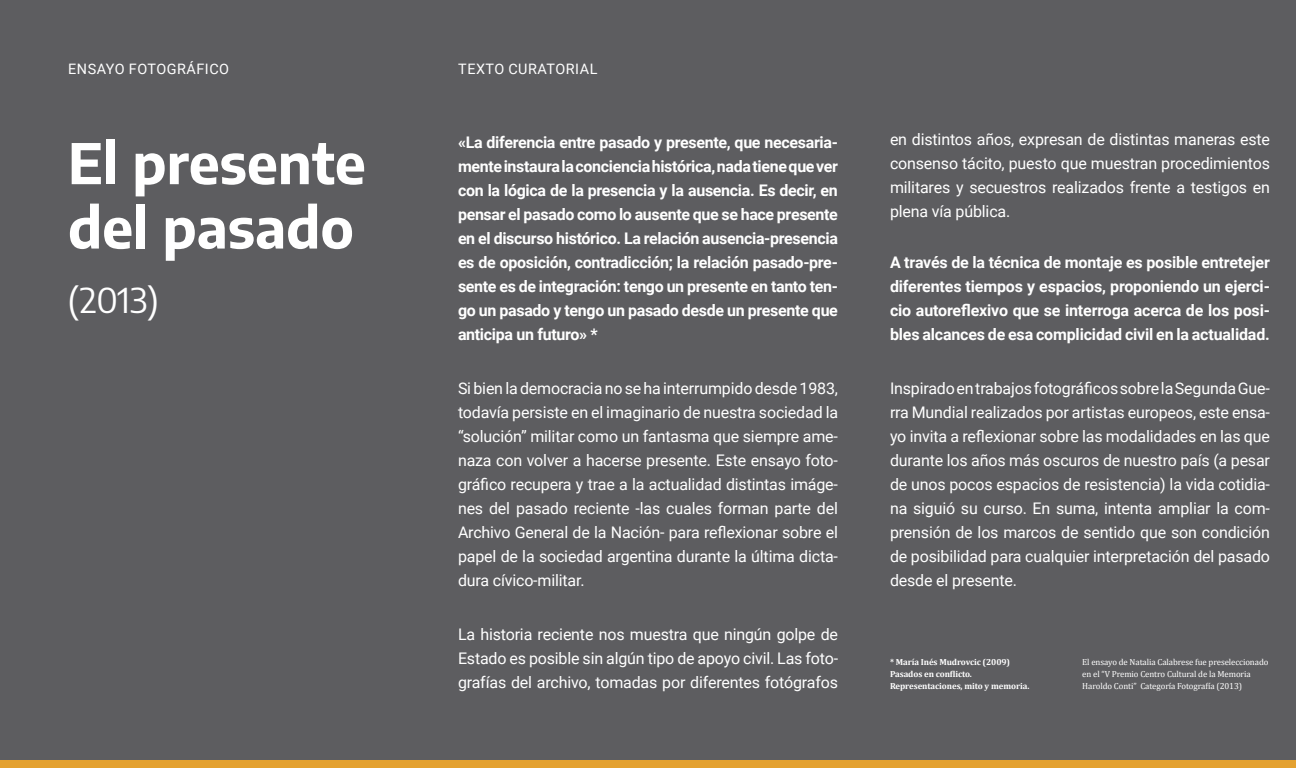
<style>
.page{position:relative;width:1296px;height:768px;background:#fff}
.page>*{position:absolute;margin:0;border:0;box-sizing:border-box;transform-origin:0 0}
.t1{font:700 55.64px/64.4px "Encode Sans";color:#fff}
.t2{font:34.4px "Encode Sans";color:#fff}
.t3{font:16px/24px "Roboto";letter-spacing:-.01em;color:#fff;text-align:justify}
.t4{font:700 16px/24px "Roboto";letter-spacing:-.015em;color:#fff;text-align:justify}
.t5{font:14.4px "Roboto";letter-spacing:.035em;color:#fff}
.t6{font:8.8px/12px "Cambria";letter-spacing:-.01em;color:#fff}
.t7{font:700 8.8px/12px "Cambria";letter-spacing:-.01em;color:#fff}
</style>
<div class="page">
<div style="left:0;top:0;width:1296px;height:760px;background:#5d5d60"></div>
<div style="left:0;top:760px;width:1296px;height:8px;background:#e4a130"></div>
<p class="t5" style="left:68px;top:58px;width:162px">ENSAYO FOTOGRáFICO</p>
<h1 class="t1" style="left:68px;top:128px;width:299px">El presente del pasado</h1>
<h2 class="t2" style="left:68px;top:276px;width:92px">(2013)</h2>
<p class="t5" style="left:458px;top:58px;width:80px">Texto curatorial</p>
<p class="t4" style="left:458px;top:129px;width:381px">«La diferencia entre pasado y presente, que necesaria&shy;mente instaura la conciencia histórica, nada tiene que ver con la lógica de la presencia y la ausencia. Es decir, en pensar el pasado como lo ausente que se hace presente en el discurso histórico. La relación ausencia-presencia es de oposición, contradicción; la relación pasado-pre&shy;sente es de integración: tengo un presente en tanto ten&shy;go un pasado y tengo un pasado desde un presente que anticipa un futuro» *</p>
<p class="t3" style="left:458px;top:376px;width:382px">Si bien la democracia no se ha interrumpido desde 1983, todavía persiste en el imaginario de nuestra sociedad la “solución” militar como un fantasma que siempre ame&shy;naza con volver a hacerse presente. Este ensayo foto&shy;gráfico recupera y trae a la actualidad distintas imáge&shy;nes del pasado reciente -las cuales forman parte del Archivo General de la Nación- para reflexionar sobre el papel de la sociedad argentina durante la última dicta&shy;dura cívico-militar.</p>
<p class="t3" style="left:458px;top:622px;width:382px">La historia reciente nos muestra que ningún golpe de Estado es posible sin algún tipo de apoyo civil. Las foto&shy;grafías del archivo, tomadas por diferentes fotógrafos</p>
<p class="t3" style="left:890px;top:127px;width:382px">en distintos años, expresan de distintas maneras este consenso tácito, puesto que muestran procedimientos militares y secuestros realizados frente a testigos en plena vía pública.</p>
<p class="t4" style="left:890px;top:250px;width:381px">A través de la técnica de montaje es posible entretejer diferentes tiempos y espacios, proponiendo un ejerci&shy;cio autoreflexivo que se interroga acerca de los posi&shy;bles alcances de esa complicidad civil en la actualidad.</p>
<p class="t3" style="left:890px;top:376px;width:382px">Inspirado en trabajos fotográficos sobre la Segunda Gue&shy;rra Mundial realizados por artistas europeos, este ensa&shy;yo invita a reflexionar sobre las modalidades en las que durante los años más oscuros de nuestro país (a pesar de unos pocos espacios de resistencia) la vida cotidia&shy;na siguió su curso. En suma, intenta ampliar la com&shy;prensión de los marcos de sentido que son condición de posibilidad para cualquier interpretación del pasado desde el presente.</p>
<p class="t7" style="left:890px;top:655px;width:141px">* María Inés Mudrovcic (2009)<br>Pasados en conflicto.<br>Representaciones, mito y memoria.</p>
<p class="t6" style="left:1082px;top:655px;width:188px">El ensayo de Natalia Calabrese fue preseleccionado en el “V Premio Centro Cultural de la Memoria<br>Haroldo Conti” Categoría Fotografía (2013)</p>
</div>
